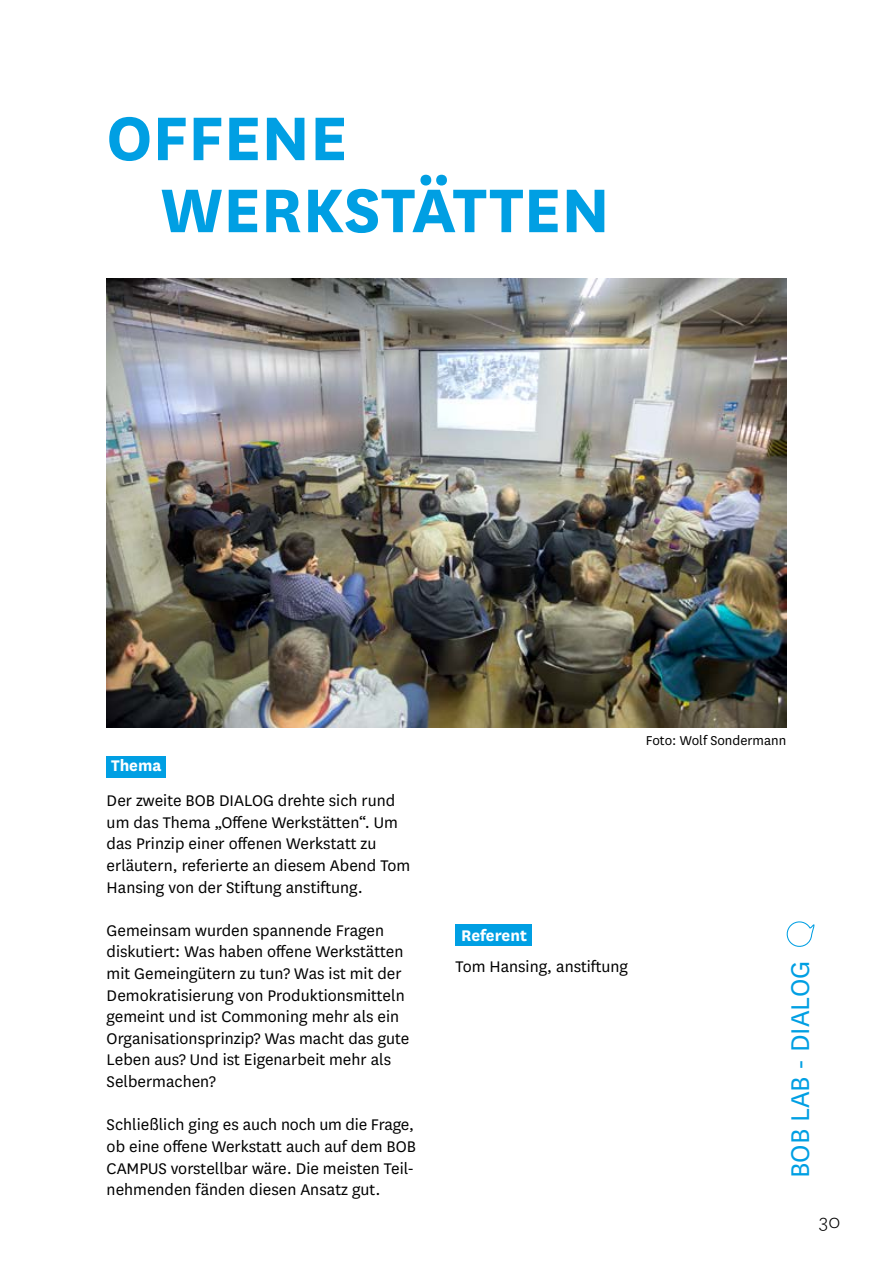
<style>
.page{position:relative;width:893px;height:1263px;background:#fff}
.page>*{position:absolute;margin:0;border:0;box-sizing:border-box;transform-origin:0 0}
.t1{font:700 72px/72px "National";color:#009fe3}
.t2{font:30px "National";color:#009fe3}
.t3{font:300 21px "National";color:#000}
.t4{font:18px/21.6px "National";color:#000}
.t5{font:700 18px "National";color:#fff}
.t6{font:15px "National";color:#000}
</style>
<div class="page">
<svg style="left:786px;top:921px;width:28px;height:26px"></svg>
<div style="left:455px;top:924px;width:76px;height:22px;background:#009fe3"></div>
<div style="left:107px;top:756px;width:59px;height:21px;background:#009fe3"></div>
<img style="left:106px;top:279px;width:680px;height:448px">
<h1 class="t1" style="left:160px;top:97px;width:451px;text-indent:-54px">OFFENE<br>WERKSTÄTTEN</h1>
<p class="t5" style="left:111px;top:753px;width:52px">Thema</p>
<p class="t4" style="left:107px;top:789px;width:305px">Der zweite BOB DIALOG drehte sich rund um das Thema „Offene Werkstätten“. Um das Prinzip einer offenen Werkstatt zu erläutern, referierte an diesem Abend Tom Hansing von der Stiftung anstiftung.</p>
<p class="t4" style="left:107px;top:919px;width:304px">Gemeinsam wurden spannende Fragen diskutiert: Was haben offene Werkstätten mit Gemeingütern zu tun? Was ist mit der Demokratisierung von Produktionsmitteln gemeint und ist Commoning mehr als ein Organisationsprinzip? Was macht das gute Leben aus? Und ist Eigenarbeit mehr als Selbermachen?</p>
<p class="t4" style="left:107px;top:1113px;width:311px;text-align:justify">Schließlich ging es auch noch um die Frage, ob eine offene Werkstatt auch auf dem BOB CAMPUS vorstellbar wäre. Die meisten Teil&shy;nehmenden fänden diesen Ansatz gut.</p>
<p class="t6" style="left:646px;top:730px;width:142px">Foto: Wolf Sondermann</p>
<p class="t5" style="left:461px;top:922px;width:67px">Referent</p>
<p class="t4" style="left:455px;top:955px;width:174px">Tom Hansing, anstiftung</p>
<h2 class="t2" style="left:780px;top:1178px;width:219px;rotate:-90deg">BOB LAB - DIALOG</h2>
<p class="t3" style="left:819px;top:1208px;width:23px">30</p>
</div>
